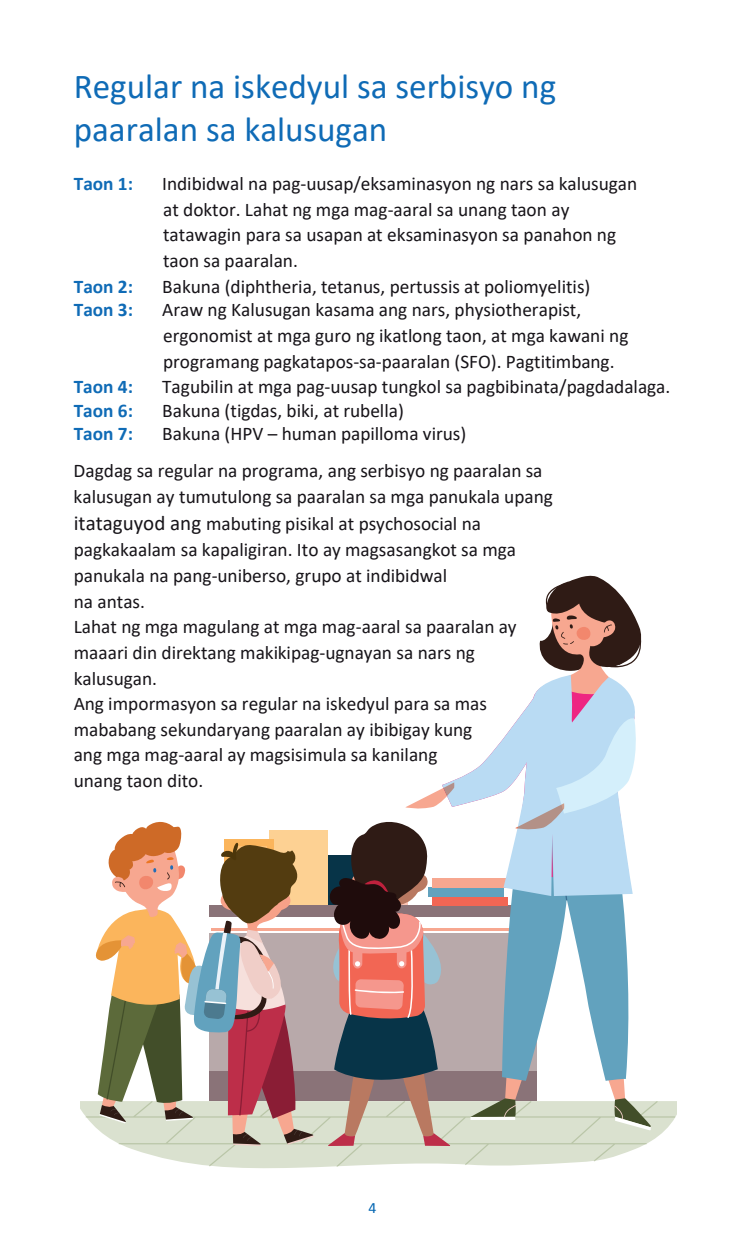
<style>
.page{position:relative;width:745px;height:1241px;background:#fff}
.page>*{position:absolute;margin:0;border:0;box-sizing:border-box;transform-origin:0 0}
.t1{font:35px/42.9px "Calibri";color:#0f6bb6}
.t2{font:19.25px/25.9px "Calibri";color:#171419}
.t3{font:700 19.25px "Calibri";letter-spacing:-.005em;color:#0f6bb6}
.t4{font:15.75px "Calibri";color:#0f6bb6}
.s1{font-size:21px}
.s2{color:#0164b1}
</style>
<div class="page">
<svg style="left:81px;top:1101px;width:595px;height:66px"></svg>
<svg style="left:85px;top:1100px;width:590px;height:66px;fill:#dae1cf"></svg>
<hr style="left:211px;top:927px;width:322px;height:3px;background:#f7a790">
<div style="left:269px;top:830px;width:58px;height:78px;background:#fdd193"></div>
<div style="left:209px;top:1070px;width:328px;height:30px;background:#8a7378"></div>
<div style="left:209px;top:932px;width:328px;height:138px;background:#b8a9aa"></div>
<div style="left:209px;top:905px;width:328px;height:11px;background:#8a7378"></div>
<div style="left:432px;top:896px;width:75px;height:9px;background:#f26654"></div>
<div style="left:428px;top:887px;width:75px;height:9px;background:#62a2be"></div>
<svg style="left:605px;top:1080px;width:45px;height:50px"></svg>
<hr style="left:470px;top:1116px;width:45px;height:3px;background:#fff">
<svg style="left:470px;top:1070px;width:54px;height:46px"></svg>
<svg style="left:501px;top:895px;width:128px;height:185px;fill:#62a2be"></svg>
<svg style="left:553px;top:895px;width:19px;height:5px"></svg>
<svg style="left:539px;top:575px;width:103px;height:99px"></svg>
<svg style="left:450px;top:674px;width:185px;height:221px"></svg>
<svg style="left:515px;top:712px;width:121px;height:140px;background:#c4dff2"></svg>
<svg style="left:405px;top:782px;width:49px;height:26px"></svg>
<svg style="left:321px;top:821px;width:131px;height:324px"></svg>
<svg style="left:94px;top:821px;width:219px;height:324px"></svg>
<h1 class="t1" style="left:74px;top:64px;width:483px">Regular na iskedyul sa serbisyo ng paaralan sa kalusugan</h1>
<p class="t3" style="left:74px;top:170px;width:61px">Taon 1:</p>
<p class="t2" style="left:162px;top:170px;width:476px">Indibidwal na pag-uusap/eksaminasyon ng nars sa kalusugan at doktor. Lahat ng mga mag-aaral sa unang taon ay tatawagin para sa usapan at eksaminasyon sa panahon ng taon sa paaralan.</p>
<p class="t3" style="left:74px;top:273px;width:61px">Taon 2:</p>
<p class="t2" style="left:162px;top:273px;width:429px">Bakuna (diphtheria, tetanus, pertussis at poliomyelitis)</p>
<p class="t3" style="left:74px;top:296px;width:61px">Taon 3:</p>
<p class="t2" style="left:162px;top:296px;width:467px">Araw ng Kalusugan kasama ang nars, physiotherapist, ergonomist at mga guro ng ikatlong taon, at mga kawani ng programang pagkatapos-sa-paaralan (SFO). Pagtitimbang.</p>
<p class="t3" style="left:74px;top:373px;width:61px">Taon 4:</p>
<p class="t2" style="left:162px;top:373px;width:509px">Tagubilin at mga pag-uusap tungkol sa pagbibinata/pagdadalaga.</p>
<p class="t3" style="left:74px;top:397px;width:61px">Taon 6:</p>
<p class="t2" style="left:162px;top:397px;width:243px">Bakuna (tigdas, biki, at rubella)</p>
<p class="t3" style="left:74px;top:420px;width:61px">Taon 7:</p>
<p class="t2" style="left:74px;top:415px;width:470px;line-height:36.6px;text-indent:88px">Bakuna (HPV – human papilloma virus)<br>Dagdag sa regular na programa, ang serbisyo ng paaralan sa</p>
<p class="t2" style="left:74px;top:482px;width:480px">kalusugan ay tumutulong sa paaralan sa mga panukala upang <span class="s1">itataguyod ang</span> mabuting pisikal at psychosocial na pagkakaalam sa kapaligiran. Ito ay magsasangkot sa mga panukala na pang-uniberso, grupo at indibidwal<br>na antas.<br>Lahat ng mga magulang at mga mag-aaral sa paaralan ay maaari din direktang makikipag-ugnayan sa nars ng kalusugan.<br>Ang impormasyon sa regular na iskedyul para sa mas mababang sekundaryang paaralan ay ibibigay kung<br>ang mga mag-aaral ay magsisimula sa kanilang<br>unang taon dito.</p>
<p class="t4" style="left:364px;top:1196px;width:14px">4<span class="s2">4</span></p>
</div>
